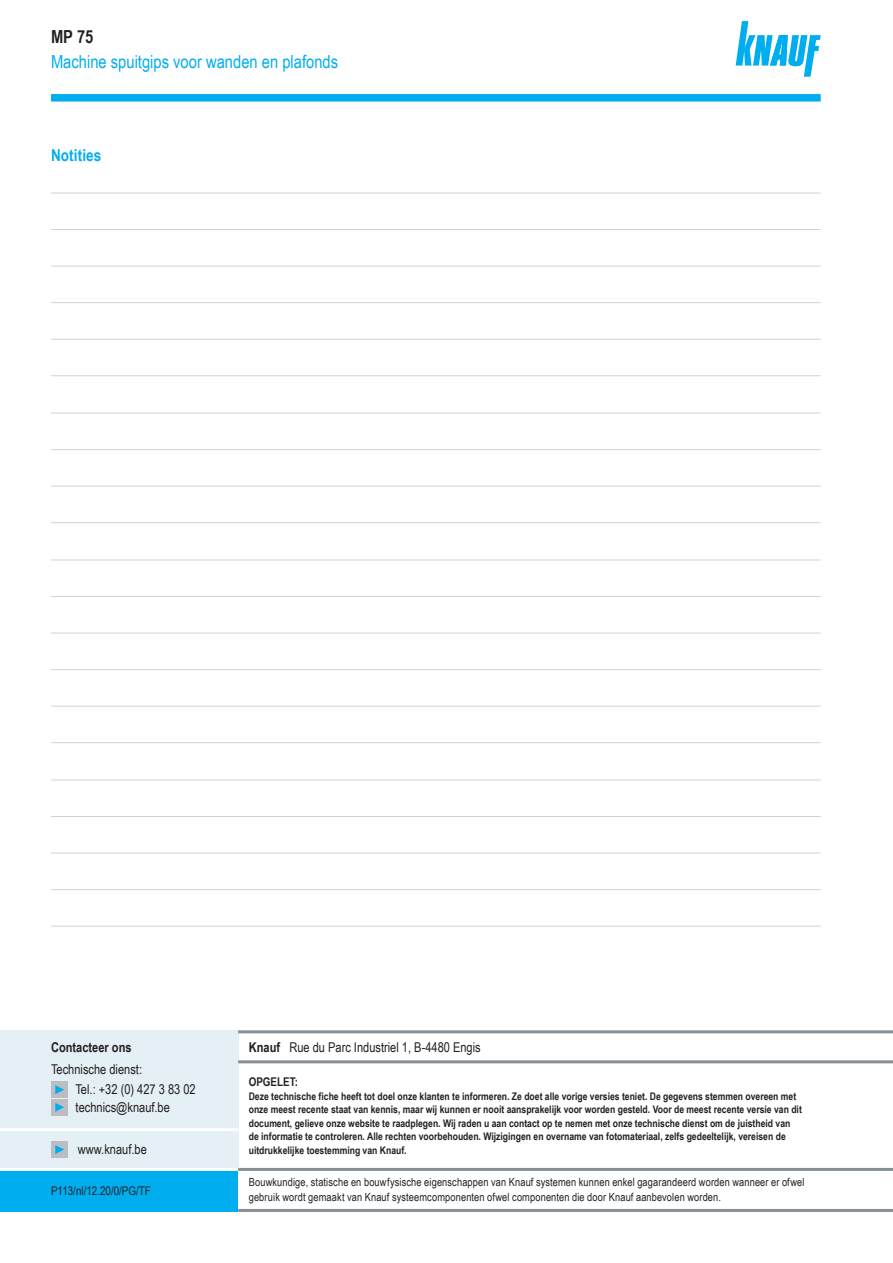
<style>
.page{position:relative;width:893px;height:1263px;background:#fff}
.page>*{position:absolute;margin:0;border:0;box-sizing:border-box;transform-origin:0 0}
.t1{font:18px "Arial Narrow";color:#00aeef}
.t2{font:700 18px "Arial Narrow";color:#231f20}
.t3{font:700 16.5px "Arial Narrow";letter-spacing:.01em;color:#00aeef}
.t4{font:13.5px/20.1px "Arial Narrow";color:#231f20}
.t5{font:700 13.5px "Arial Narrow";color:#231f20}
.t6{font:12px "Arial Narrow";color:#231f20}
.t7{font:700 12px "Arial Narrow";color:#231f20}
.t8{font:11.25px/15px "Arial Narrow";letter-spacing:.01em;color:#231f20}
.t9{font:700 10.5px/13.5px "Arial Narrow";color:#231f20}
.s1{font-weight:700}
</style>
<div class="page">
<div style="left:51px;top:94px;width:770px;height:8px;background:#00aeef"></div>
<svg style="left:736px;top:21px;width:85px;height:56px"></svg>
<hr style="left:51px;top:193px;width:770px;height:1px;background:#d1d2d4">
<hr style="left:51px;top:339px;width:770px;height:1px;background:#d1d2d4">
<hr style="left:51px;top:229px;width:770px;height:1px;background:#d1d2d4">
<hr style="left:51px;top:375px;width:770px;height:1px;background:#d1d2d4">
<hr style="left:51px;top:266px;width:770px;height:1px;background:#d1d2d4">
<hr style="left:51px;top:302px;width:770px;height:1px;background:#d1d2d4">
<hr style="left:51px;top:560px;width:770px;height:1px;background:#d1d2d4">
<hr style="left:51px;top:706px;width:770px;height:1px;background:#d1d2d4">
<hr style="left:51px;top:596px;width:770px;height:1px;background:#d1d2d4">
<hr style="left:51px;top:742px;width:770px;height:1px;background:#d1d2d4">
<hr style="left:51px;top:633px;width:770px;height:1px;background:#d1d2d4">
<hr style="left:51px;top:669px;width:770px;height:1px;background:#d1d2d4">
<hr style="left:51px;top:889px;width:770px;height:1px;background:#d1d2d4">
<hr style="left:51px;top:780px;width:770px;height:1px;background:#d1d2d4">
<hr style="left:51px;top:926px;width:770px;height:1px;background:#d1d2d4">
<hr style="left:51px;top:816px;width:770px;height:1px;background:#d1d2d4">
<hr style="left:51px;top:853px;width:770px;height:1px;background:#d1d2d4">
<hr style="left:51px;top:522px;width:770px;height:1px;background:#d1d2d4">
<hr style="left:51px;top:413px;width:770px;height:1px;background:#d1d2d4">
<hr style="left:51px;top:449px;width:770px;height:1px;background:#d1d2d4">
<hr style="left:51px;top:486px;width:770px;height:1px;background:#d1d2d4">
<div style="left:0;top:1030px;width:238px;height:139px;background:#e4f0f6"></div>
<div style="left:0;top:1169px;width:238px;height:43px;background:#00aeef"></div>
<hr style="left:0;top:1128px;width:238px;height:3px;background:#fff">
<hr style="left:0;top:1168px;width:238px;height:3px;background:#fff">
<hr style="left:238px;top:1030px;width:655px;height:3px;background:#869096">
<hr style="left:238px;top:1060px;width:655px;height:3px;background:#869096">
<hr style="left:238px;top:1168px;width:655px;height:3px;background:#869096">
<hr style="left:238px;top:1209px;width:655px;height:3px;background:#869096">
<div style="left:51px;top:1081px;width:16px;height:16px;background:#bcbdc0"></div>
<div style="left:51px;top:1099px;width:16px;height:16px;background:#bcbdc0"></div>
<div style="left:51px;top:1141px;width:16px;height:16px;background:#bcbdc0"></div>
<svg style="left:55px;top:1085px;width:9px;height:9px"></svg>
<svg style="left:55px;top:1103px;width:9px;height:9px"></svg>
<svg style="left:55px;top:1145px;width:9px;height:9px"></svg>
<h1 class="t2" style="left:51px;top:23px;width:44px">MP 75</h1>
<h1 class="t1" style="left:51px;top:49px;width:289px">Machine spuitgips voor wanden en plafonds</h1>
<h2 class="t3" style="left:51px;top:142px;width:52px">Notities</h2>
<p class="t5" style="left:51px;top:1037px;width:82px">Contacteer ons</p>
<p class="t4" style="left:249px;top:1036px;width:233px"><span class="s1">Knauf</span> Rue du Parc Industriel 1, B-4480 Engis</p>
<p class="t4" style="left:75px;top:1059px;width:122px;text-indent:-24px">Technische dienst:<br>Tel.: +32 (0) 427 3 83 02</p>
<p class="t4" style="left:76px;top:1097px;width:96px">technics@knauf.be</p>
<p class="t7" style="left:249px;top:1073px;width:51px">OPGELET:</p>
<p class="t9" style="left:249px;top:1089px;width:555px">Deze technische fiche heeft tot doel onze klanten te informeren. Ze doet alle vorige versies teniet. De gegevens stemmen overeen met onze meest recente staat van kennis, maar wij kunnen er nooit aansprakelijk voor worden gesteld. Voor de meest recente versie van dit document, gelieve onze website te raadplegen. Wij raden u aan contact op te nemen met onze technische dienst om de juistheid van de informatie te controleren. Alle rechten voorbehouden. Wijzigingen en overname van fotomateriaal, zelfs gedeeltelijk, vereisen de uitdrukkelijke toestemming van Knauf.</p>
<p class="t8" style="left:249px;top:1174px;width:557px">Bouwkundige, statische en bouwfysische eigenschappen van Knauf systemen kunnen enkel gagarandeerd worden wanneer er ofwel gebruik wordt gemaakt van Knauf systeemcomponenten ofwel componenten die door Knauf aanbevolen worden.</p>
<p class="t4" style="left:78px;top:1139px;width:70px">www.knauf.be</p>
<p class="t6" style="left:51px;top:1182px;width:101px">P113/nl/12.20/0/PG/TF</p>
</div>
